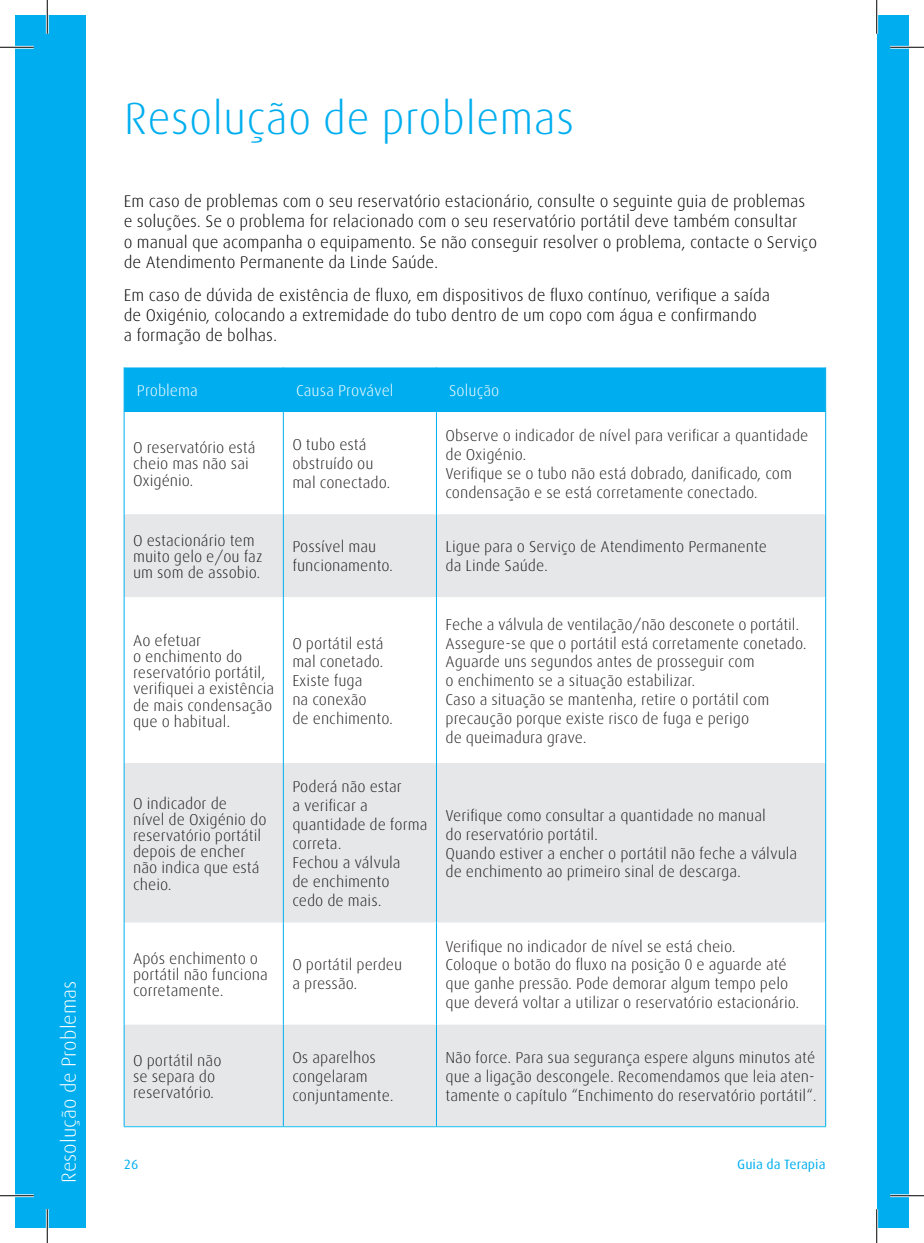
<style>
.page{position:relative;width:924px;height:1243px;background:#fff}
.page>*{position:absolute;margin:0;border:0;box-sizing:border-box;transform-origin:0 0}
.t1{font:300 45px "Linde Dax OT";color:#00aeef}
.t2{font:300 20.25px "Linde Dax OT";color:#fff}
.t3{font:300 16.88px/20.2px "Linde Dax OT";color:#000}
.t4{font:300 15.75px/18.9px "Linde Dax OT";color:#231f20}
.t5{font:300 15.75px "Linde Dax OT";color:#fff}
.t6{font:13.5px "Linde Dax OT";color:#00aeef}
</style>
<div class="page">
<div style="left:15px;top:15px;width:71px;height:1212px;background:#00aeef"></div>
<div style="left:876px;top:15px;width:32px;height:1212px;background:#00aeef"></div>
<div style="left:125px;top:367px;width:700px;height:45px;background:#00aeef"></div>
<svg style="left:125px;top:514px;width:700px;height:612px;fill:#e6e7e9"></svg>
<hr style="left:124px;top:367px;width:1px;height:45px;background:#00aeef">
<hr style="left:283px;top:367px;width:1px;height:45px;background:#00aeef">
<hr style="left:436px;top:367px;width:1px;height:45px;background:#00aeef">
<hr style="left:825px;top:367px;width:1px;height:45px;background:#00aeef">
<hr style="left:124px;top:412px;width:1px;height:102px;background:#00aeef">
<hr style="left:283px;top:412px;width:1px;height:102px;background:#00aeef">
<hr style="left:436px;top:412px;width:1px;height:102px;background:#00aeef">
<hr style="left:825px;top:412px;width:1px;height:102px;background:#00aeef">
<hr style="left:124px;top:514px;width:1px;height:83px;background:#00aeef">
<hr style="left:283px;top:514px;width:1px;height:83px;background:#00aeef">
<hr style="left:436px;top:514px;width:1px;height:83px;background:#00aeef">
<hr style="left:825px;top:514px;width:1px;height:83px;background:#00aeef">
<hr style="left:124px;top:597px;width:1px;height:166px;background:#00aeef">
<hr style="left:283px;top:597px;width:1px;height:166px;background:#00aeef">
<hr style="left:436px;top:597px;width:1px;height:166px;background:#00aeef">
<hr style="left:825px;top:597px;width:1px;height:166px;background:#00aeef">
<hr style="left:124px;top:763px;width:1px;height:159px;background:#00aeef">
<hr style="left:283px;top:763px;width:1px;height:159px;background:#00aeef">
<hr style="left:436px;top:763px;width:1px;height:159px;background:#00aeef">
<hr style="left:825px;top:763px;width:1px;height:159px;background:#00aeef">
<hr style="left:124px;top:922px;width:1px;height:102px;background:#00aeef">
<hr style="left:283px;top:922px;width:1px;height:102px;background:#00aeef">
<hr style="left:436px;top:922px;width:1px;height:102px;background:#00aeef">
<hr style="left:825px;top:922px;width:1px;height:102px;background:#00aeef">
<hr style="left:124px;top:1024px;width:1px;height:102px;background:#00aeef">
<hr style="left:283px;top:1024px;width:1px;height:102px;background:#00aeef">
<hr style="left:436px;top:1024px;width:1px;height:102px;background:#00aeef">
<hr style="left:825px;top:1024px;width:1px;height:102px;background:#00aeef">
<hr style="left:124px;top:1126px;width:159px;height:1px;background:#15c0f2">
<hr style="left:283px;top:1126px;width:153px;height:1px;background:#15c0f2">
<hr style="left:436px;top:1126px;width:390px;height:1px;background:#15c0f2">
<hr style="left:0;top:46px;width:34px;height:3px;background:#fff">
<hr style="left:890px;top:46px;width:34px;height:3px;background:#fff">
<hr style="left:0;top:1194px;width:34px;height:3px;background:#fff">
<hr style="left:890px;top:1194px;width:34px;height:3px;background:#fff">
<hr style="left:46px;top:0;width:3px;height:34px;background:#fff">
<hr style="left:46px;top:1209px;width:3px;height:34px;background:#fff">
<hr style="left:875px;top:0;width:3px;height:34px;background:#fff">
<hr style="left:875px;top:1209px;width:3px;height:34px;background:#fff">
<hr style="left:0;top:47px;width:34px;height:1px;background:#000">
<hr style="left:890px;top:47px;width:34px;height:1px;background:#000">
<hr style="left:0;top:1195px;width:34px;height:1px;background:#000">
<hr style="left:890px;top:1195px;width:34px;height:1px;background:#000">
<hr style="left:47px;top:0;width:1px;height:34px;background:#000">
<hr style="left:47px;top:1209px;width:1px;height:34px;background:#000">
<hr style="left:876px;top:0;width:1px;height:34px;background:#000">
<hr style="left:876px;top:1209px;width:1px;height:34px;background:#000">
<p class="t2" style="left:56px;top:1183px;width:204px;rotate:-90deg">Resolução de Problemas</p>
<h1 class="t1" style="left:124px;top:89px;width:452px">Resolução de problemas</h1>
<p class="t3" style="left:124px;top:190px;width:695px">Em caso de problemas com o seu reservatório estacionário, consulte o seguinte guia de problemas e soluções. Se o problema for relacionado com o seu reservatório portátil deve também consultar<br>o manual que acompanha o equipamento. Se não conseguir resolver o problema, contacte o Serviço de Atendimento Permanente da Linde Saúde.</p>
<p class="t3" style="left:124px;top:284px;width:648px">Em caso de dúvida de existência de fluxo, em dispositivos de fluxo contínuo, verifique a saída de Oxigénio, colocando a extremidade do tubo dentro de um copo com água e confirmando<br>a formação de bolhas.</p>
<p class="t5" style="left:137px;top:380px;width:63px">Problema</p>
<p class="t5" style="left:296px;top:380px;width:99px">Causa Provável</p>
<p class="t5" style="left:449px;top:380px;width:52px">Solução</p>
<p class="t4" style="left:133px;top:439px;width:124px;line-height:16.2px">O reservatório está cheio mas não sai<br>Oxigénio.</p>
<p class="t4" style="left:292px;top:435px;width:99px">O tubo está obstruído ou mal conectado.</p>
<p class="t4" style="left:445px;top:425px;width:364px">Observe o indicador de nível para verificar a quantidade de Oxigénio.<br>Verifique se o tubo não está dobrado, danificado, com condensação e se está corretamente conectado.</p>
<p class="t4" style="left:133px;top:531px;width:131px;line-height:16.2px">O estacionário tem muito gelo e/ou faz um som de assobio.</p>
<p class="t4" style="left:292px;top:537px;width:102px">Possível mau funcionamento.</p>
<p class="t4" style="left:445px;top:537px;width:323px">Ligue para o Serviço de Atendimento Permanente da Linde Saúde.</p>
<p class="t4" style="left:133px;top:631px;width:143px;line-height:16.2px">Ao efetuar<br>o enchimento do reservatório portátil, verifiquei a existência de mais condensação que o habitual.</p>
<p class="t4" style="left:292px;top:633px;width:102px">O portátil está mal conetado.<br>Existe fuga<br>na conexão<br>de enchimento.</p>
<p class="t4" style="left:133px;top:794px;width:135px;line-height:16.2px">O indicador de<br>nível de Oxigénio do reservatório portátil depois de encher não indica que está cheio.</p>
<p class="t4" style="left:292px;top:777px;width:137px">Poderá não estar<br>a verificar a quantidade de forma correta.<br>Fechou a válvula<br>de enchimento<br>cedo de mais.</p>
<p class="t4" style="left:133px;top:949px;width:136px;line-height:16.2px">Após enchimento o portátil não funciona corretamente.</p>
<p class="t4" style="left:292px;top:955px;width:111px">O portátil perdeu a pressão.</p>
<p class="t4" style="left:445px;top:614px;width:363px">Feche a válvula de ventilação/não desconete o portátil.<br>Assegure-se que o portátil está corretamente conetado.<br>Aguarde uns segundos antes de prosseguir com<br>o enchimento se a situação estabilizar.<br>Caso a situação se mantenha, retire o portátil com precaução porque existe risco de fuga e perigo<br>de queimadura grave.</p>
<p class="t4" style="left:445px;top:805px;width:353px">Verifique como consultar a quantidade no manual<br>do reservatório portátil.<br>Quando estiver a encher o portátil não feche a válvula de enchimento ao primeiro sinal de descarga.</p>
<p class="t4" style="left:445px;top:936px;width:355px">Verifique no indicador de nível se está cheio.<br>Coloque o botão do fluxo na posição 0 e aguarde até que ganhe pressão. Pode demorar algum tempo pelo que deverá voltar a utilizar o reservatório estacionário.</p>
<p class="t4" style="left:133px;top:1051px;width:90px;line-height:16.2px">O portátil não se separa do reservatório.</p>
<p class="t4" style="left:292px;top:1047px;width:103px">Os aparelhos congelaram conjuntamente.</p>
<p class="t4" style="left:445px;top:1047px;width:373px">Não force. Para sua segurança espere alguns minutos até que a ligação descongele. Recomendamos que leia aten&shy;tamente o capítulo “Enchimento do reservatório portátil“.</p>
<p class="t6" style="left:124px;top:1155px;width:16px">26</p>
<p class="t6" style="left:737px;top:1155px;width:90px">Guia da Terapia</p>
</div>
